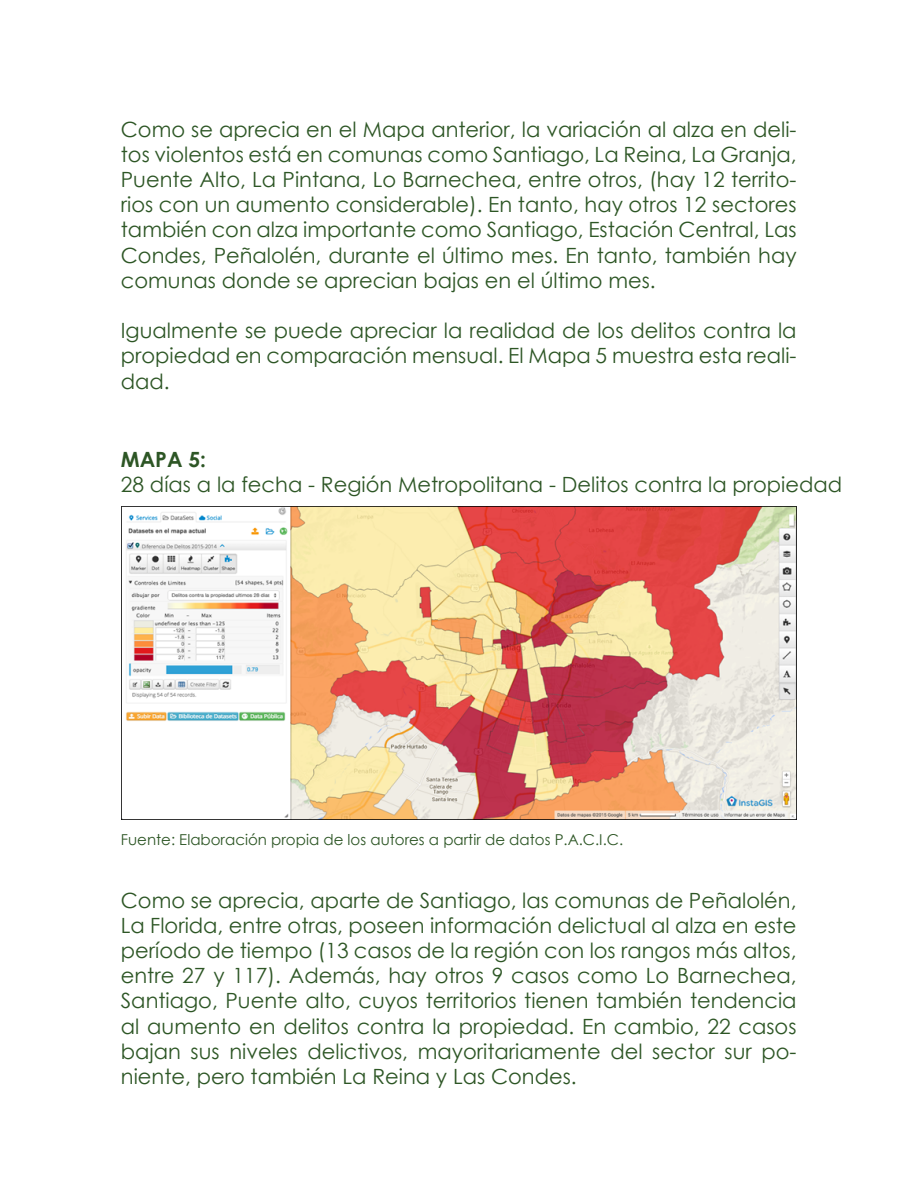
<style>
.page{position:relative;width:918px;height:1188px;background:#fff}
.page>*{position:absolute;margin:0;border:0;box-sizing:border-box;transform-origin:0 0}
.t1{font:21px/25.2px "Century Gothic";color:#2d5625;text-align:justify}
.t2{font:700 21px "Century Gothic";color:#2d5625}
.t3{font:15px "Century Gothic";color:#2d5625}
</style>
<div class="page">
<img style="left:121px;top:506px;width:675px;height:313px">
<p class="t1" style="left:121px;top:116px;width:677px">Como se aprecia en el Mapa anterior, la variación al alza en deli&shy;tos violentos está en comunas como Santiago, La Reina, La Granja, Puente Alto, La Pintana, Lo Barnechea, entre otros, (hay 12 territo&shy;rios con un aumento considerable). En tanto, hay otros 12 sectores también con alza importante como Santiago, Estación Central, Las Condes, Peñalolén, durante el último mes. En tanto, también hay comunas donde se aprecian bajas en el último mes.</p>
<p class="t1" style="left:121px;top:318px;width:677px">Igualmente se puede apreciar la realidad de los delitos contra la propiedad en comparación mensual. El Mapa 5 muestra esta reali&shy;dad.</p>
<p class="t2" style="left:121px;top:443px;width:87px">MAPA 5:</p>
<p class="t1" style="left:121px;top:472px;width:723px">28 días a la fecha - Región Metropolitana - Delitos contra la propiedad</p>
<p class="t3" style="left:121px;top:830px;width:504px">Fuente: Elaboración propia de los autores a partir de datos P.A.C.I.C.</p>
<p class="t1" style="left:121px;top:887px;width:677px">Como se aprecia, aparte de Santiago, las comunas de Peñalolén, La Florida, entre otras, poseen información delictual al alza en este período de tiempo (13 casos de la región con los rangos más altos, entre 27 y 117). Además, hay otros 9 casos como Lo Barnechea, Santiago, Puente alto, cuyos territorios tienen también tendencia al aumento en delitos contra la propiedad. En cambio, 22 casos bajan sus niveles delictivos, mayoritariamente del sector sur po&shy;niente, pero también La Reina y Las Condes.</p>
</div>
